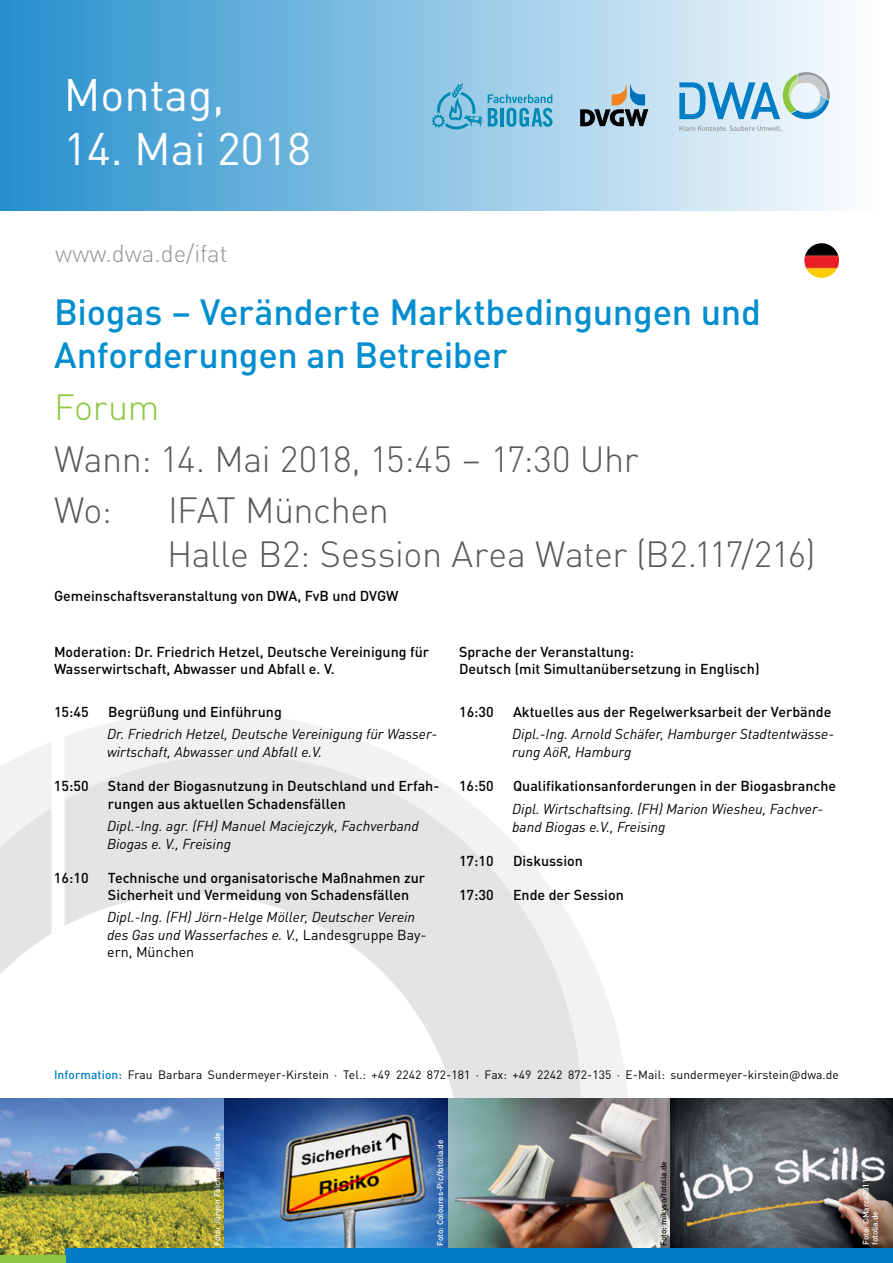
<style>
.page{position:relative;width:893px;height:1263px;background:#fff}
.page>*{position:absolute;margin:0;border:0;box-sizing:border-box;transform-origin:0 0}
.t1{font:45px "DINOT";color:#fff}
.t2{font:300 36px/51.8px "DINOT";letter-spacing:-.015em;color:#58595b}
.t3{font:500 36px/43.2px "DINOT";letter-spacing:-.005em;color:#008ece}
.t4{font:300 36px "DINOT";letter-spacing:-.01em;color:#8dc63f}
.t5{font:300 24px "DINOT";color:#939598}
.t6{font:500 14.25px/17.1px "DINOT";color:#000}
.t7{font:italic 14.25px/18px "DINOT";color:#000}
.t8{font:12px "DINOT";letter-spacing:.01em;color:#000}
.t9{font:500 8.25px/9px "DINOT";letter-spacing:-.01em;color:#fff}
.t10{font:500 8.25px "DINOT";color:#000}
.s1{font-style:normal}
.s2{font-weight:500;color:#007dc5}
</style>
<div class="page">
<div style="left:0;top:0;width:893px;height:210px;background:linear-gradient(to right,#248fcd,#fff)"></div>
<svg style="left:679px;top:126px;width:103px;height:6px"></svg>
<svg style="left:679px;top:72px;width:151px;height:47px;background:#9dcbdf"></svg>
<svg style="left:65px;top:712px;width:297px;height:29px;fill:#f1f2f2"></svg>
<svg style="left:0;top:741px;width:619px;height:357px"></svg>
<svg style="left:580px;top:84px;width:68px;height:42px;background:#8599a4"></svg>
<svg style="left:432px;top:83px;width:121px;height:46px;background:#75bbda"></svg>
<img style="left:0;top:1098px;width:893px;height:157px">
<img style="left:804px;top:243px;width:35px;height:35px">
<div style="left:66px;top:1248px;width:827px;height:15px;background:#007dc5"></div>
<div style="left:0;top:1255px;width:66px;height:8px;background:#8dc63f"></div>
<h1 class="t1" style="left:64px;top:60px;width:162px">Montag,</h1>
<h1 class="t1" style="left:64px;top:114px;width:249px">14. Mai 2018</h1>
<h3 class="t5" style="left:55px;top:235px;width:174px">www.dwa.de/ifat</h3>
<h2 class="t3" style="left:54px;top:288px;width:709px">Biogas – Veränderte Marktbedingungen und<br>Anforderungen an Betreiber</h2>
<h2 class="t4" style="left:54px;top:380px;width:107px">Forum</h2>
<h2 class="t2" style="left:54px;top:430px;width:586px">Wann: 14. Mai 2018, 15:45 – 17:30 Uhr<br>Wo:</h2>
<h2 class="t2" style="left:167px;top:486px;width:650px;line-height:43.2px">IFAT München<br>Halle B2: Session Area Water (B2.117/216)</h2>
<p class="t6" style="left:54px;top:586px;width:346px">Gemeinschaftsveranstaltung von DWA, FvB und DVGW</p>
<p class="t6" style="left:54px;top:643px;width:377px">Moderation: Dr. Friedrich Hetzel, Deutsche Vereinigung für<br>Wasserwirtschaft, Abwasser und Abfall e. V.</p>
<p class="t6" style="left:54px;top:702px;width:36px">15:45</p>
<p class="t6" style="left:108px;top:702px;width:175px">Begrüßung und Einführung</p>
<p class="t7" style="left:107px;top:724px;width:332px">Dr. Friedrich Hetzel, Deutsche Vereinigung für Wasser&shy;wirtschaft, Abwasser und Abfall e.V.</p>
<p class="t6" style="left:54px;top:777px;width:36px">15:50</p>
<p class="t6" style="left:108px;top:777px;width:333px">Stand der Biogasnutzung in Deutschland und Erfah&shy;rungen aus aktuellen Schadensfällen</p>
<p class="t7" style="left:107px;top:816px;width:313px">Dipl.-Ing. agr. (FH) Manuel Maciejczyk, Fachverband<br>Biogas e. V., Freising</p>
<p class="t6" style="left:54px;top:868px;width:36px">16:10</p>
<p class="t6" style="left:108px;top:868px;width:319px">Technische und organisatorische Maßnahmen zur<br>Sicherheit und Vermeidung von Schadensfällen</p>
<p class="t7" style="left:107px;top:907px;width:321px;line-height:17.5px">Dipl.-Ing. (FH) Jörn-Helge Möller, Deutscher Verein des Gas und Wasserfaches e. V., <span class="s1">Landesgruppe Bay&shy;ern, München</span></p>
<p class="t6" style="left:459px;top:643px;width:302px">Sprache der Veranstaltung:<br>Deutsch (mit Simultanübersetzung in Englisch)</p>
<p class="t6" style="left:459px;top:702px;width:36px">16:30</p>
<p class="t6" style="left:513px;top:702px;width:320px">Aktuelles aus der Regelwerksarbeit der Verbände</p>
<p class="t7" style="left:512px;top:724px;width:323px">Dipl.-Ing. Arnold Schäfer, Hamburger Stadtentwässe&shy;rung AöR, Hamburg</p>
<p class="t6" style="left:459px;top:777px;width:36px">16:50</p>
<p class="t6" style="left:513px;top:777px;width:325px">Qualifikationsanforderungen in der Biogasbranche</p>
<p class="t7" style="left:512px;top:799px;width:313px">Dipl. Wirtschaftsing. (FH) Marion Wiesheu, Fachver&shy;band Biogas e.V., Freising</p>
<p class="t6" style="left:459px;top:851px;width:36px">17:10</p>
<p class="t6" style="left:513px;top:851px;width:71px">Diskussion</p>
<p class="t6" style="left:459px;top:885px;width:36px">17:30</p>
<p class="t6" style="left:513px;top:885px;width:112px">Ende der Session</p>
<p class="t8" style="left:54px;top:1065px;width:786px"><span class="s2">Information:</span> Frau Barbara Sundermeyer-Kirstein · Tel.: +49 2242 872-181 · Fax: +49 2242 872-135 · E-Mail: sundermeyer-kirstein@dwa.de</p>
<p class="t9" style="left:212px;top:1246px;width:115px;rotate:-90deg">Foto: Jürgen Fälchle/fotolia.de</p>
<p class="t9" style="left:435px;top:1246px;width:108px;rotate:-90deg">Foto: Coloures-Pic/fotolia.de</p>
<p class="t10" style="left:657px;top:1246px;width:86px;rotate:-90deg">Foto: mikyso/fotolia.de</p>
<p class="t9" style="left:861px;top:1245px;width:70px;rotate:-90deg">Foto: ©Marco2811/ fotolia.de</p>
</div>
